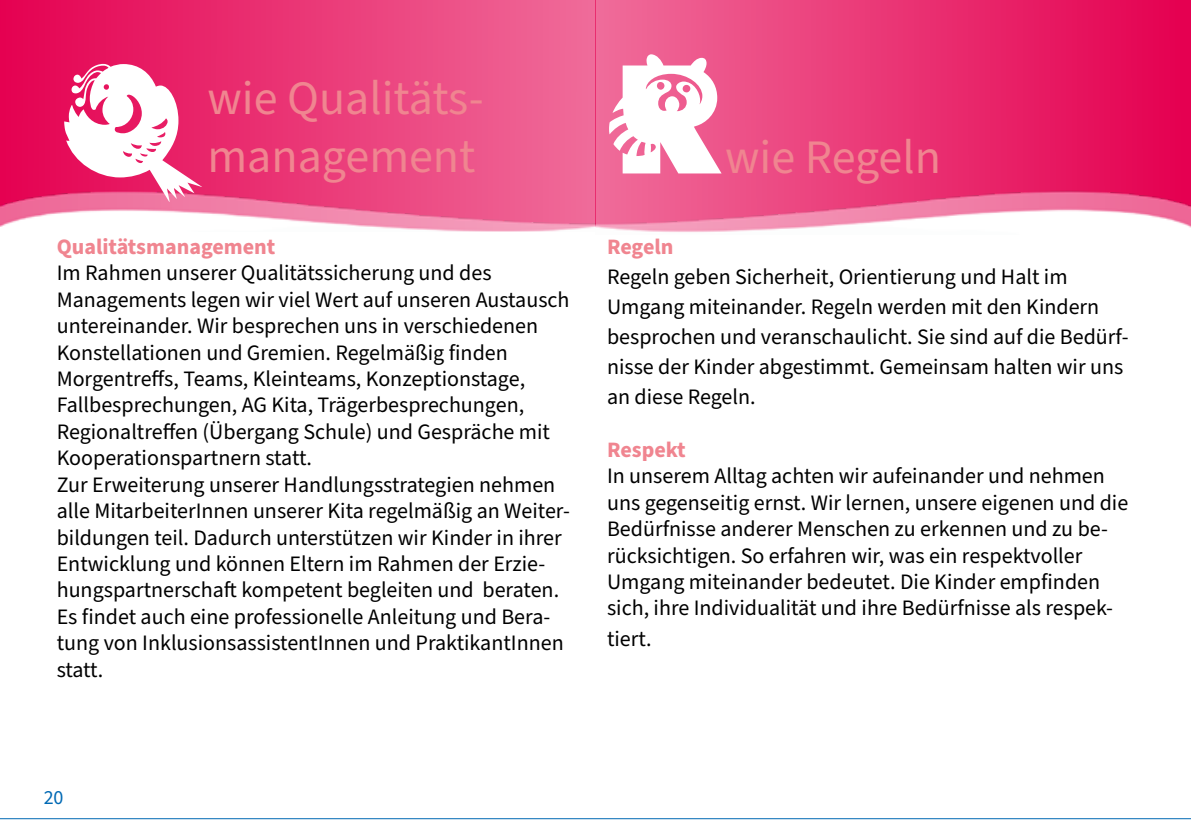
<style>
.page{position:relative;width:1191px;height:840px;background:#fff}
.page>*{position:absolute;margin:0;border:0;box-sizing:border-box;transform-origin:0 0}
.t1{font:160px "Critter Std";color:#fff}
.t2{font:48px/57.6px "Source Sans Pro";color:#f08590}
.t3{font:22px/26.4px "Source Sans Pro";color:#000}
.t4{font:700 22px "Source Sans Pro";color:#f08590}
.t5{font:20px "Source Sans Pro";color:#0069b4}
</style>
<div class="page">
<hr style="left:0;top:817px;width:1191px;height:1px;background:#0069b4">
<img style="left:595px;top:0;width:596px;height:232px">
<img style="left:0;top:0;width:595px;height:231px">
<h1 class="t1" style="left:56px;top:23px;width:134px">Q</h1>
<h2 class="t2" style="left:207px;top:71px;width:278px">wie Qualitäts&shy;management</h2>
<p class="t4" style="left:57px;top:231px;width:220px">Qualitätsmanagement</p>
<p class="t3" style="left:57px;top:260px;width:515px">Im Rahmen unserer Qualitätssicherung und des Managements legen wir viel Wert auf unseren Austausch untereinander. Wir besprechen uns in verschiedenen Konstellationen und Gremien. Regelmäßig finden Morgentreffs, Teams, Kleinteams, Konzeptionstage, Fallbesprechungen, AG Kita, Trägerbesprechungen, Regionaltreffen (Übergang Schule) und Gespräche mit Kooperationspartnern statt.<br>Zur Erweiterung unserer Handlungsstrategien nehmen alle MitarbeiterInnen unserer Kita regelmäßig an Weiter&shy;bildungen teil. Dadurch unterstützen wir Kinder in ihrer Entwicklung und können Eltern im Rahmen der Erzie&shy;hungspartnerschaft kompetent begleiten und beraten.<br>Es findet auch eine professionelle Anleitung und Bera&shy;tung von InklusionsassistentInnen und PraktikantInnen statt.</p>
<h1 class="t1" style="left:605px;top:23px;width:121px">R</h1>
<h2 class="t2" style="left:725px;top:130px;width:217px">wie Regeln</h2>
<p class="t4" style="left:607px;top:231px;width:68px">Regeln</p>
<p class="t3" style="left:607px;top:262px;width:523px;line-height:30px">Regeln geben Sicherheit, Orientierung und Halt im Umgang miteinander. Regeln werden mit den Kindern besprochen und veranschaulicht. Sie sind auf die Bedürf&shy;nisse der Kinder abgestimmt. Gemeinsam halten wir uns an diese Regeln.</p>
<p class="t4" style="left:607px;top:434px;width:80px">Respekt</p>
<p class="t3" style="left:607px;top:463px;width:523px">In unserem Alltag achten wir aufeinander und nehmen uns gegenseitig ernst. Wir lernen, unsere eigenen und die Bedürfnisse anderer Menschen zu erkennen und zu be&shy;rücksichtigen. So erfahren wir, was ein respektvoller Umgang miteinander bedeutet. Die Kinder empfinden sich, ihre Individualität und ihre Bedürfnisse als respek-</p>
<p class="t3" style="left:607px;top:625px;width:46px">tiert.</p>
<p class="t5" style="left:44px;top:783px;width:21px">20</p>
</div>
